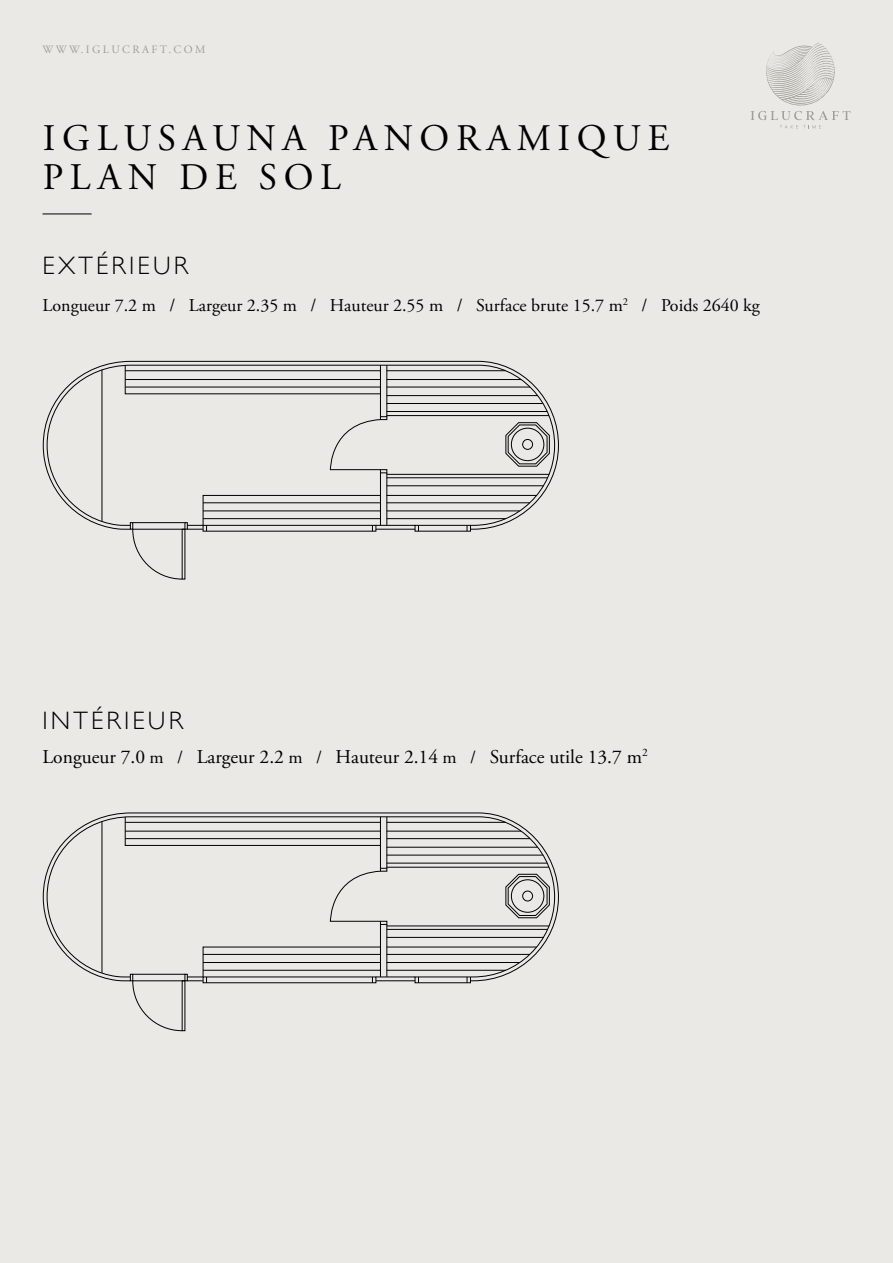
<style>
.page{position:relative;width:893px;height:1263px;background:#ebe9e6}
.page>*{position:absolute;margin:0;border:0;box-sizing:border-box;transform-origin:0 0}
.t1{font:37.5px/39.3px "Adobe Garamond Pro";letter-spacing:.175em;color:#000}
.t2{font:300 25.2px "Gill Sans";letter-spacing:.125em;color:#000}
.t3{font:19.5px "Adobe Garamond Pro";color:#000}
.t4{font:18px "Adobe Garamond Pro";color:#000}
.t5{font:11.25px "Adobe Garamond Pro";letter-spacing:.215em;color:#9d9f97}
.s1{font-size:18px}
</style>
<div class="page">
<svg style="left:751px;top:43px;width:99px;height:85px"></svg>
<svg style="left:42px;top:360px;width:517px;height:170px"></svg>
<svg style="left:46px;top:364px;width:510px;height:162px"></svg>
<hr style="left:376px;top:525px;width:39px;height:1px;background:#000">
<hr style="left:376px;top:529px;width:39px;height:1px;background:#000">
<hr style="left:101px;top:370px;width:1px;height:151px;background:#000">
<div style="left:380px;top:365px;width:7px;height:52px;border:1px solid #000"></div>
<div style="left:380px;top:472px;width:7px;height:54px;border:1px solid #000"></div>
<svg style="left:329px;top:416px;width:59px;height:58px"></svg>
<svg style="left:124px;top:364px;width:257px;height:31px"></svg>
<hr style="left:125px;top:387px;width:255px;height:1px;background:#000">
<hr style="left:125px;top:379px;width:255px;height:1px;background:#000">
<hr style="left:125px;top:370px;width:255px;height:1px;background:#000">
<hr style="left:387px;top:370px;width:118px;height:1px;background:#000">
<hr style="left:387px;top:518px;width:119px;height:1px;background:#000">
<hr style="left:387px;top:510px;width:133px;height:1px;background:#000">
<hr style="left:387px;top:502px;width:143px;height:1px;background:#000">
<hr style="left:387px;top:495px;width:150px;height:1px;background:#000">
<hr style="left:387px;top:485px;width:157px;height:1px;background:#000">
<hr style="left:387px;top:477px;width:161px;height:1px;background:#000">
<hr style="left:387px;top:474px;width:162px;height:1px;background:#000">
<hr style="left:387px;top:379px;width:134px;height:1px;background:#000">
<hr style="left:387px;top:387px;width:143px;height:1px;background:#000">
<hr style="left:387px;top:395px;width:151px;height:1px;background:#000">
<hr style="left:387px;top:403px;width:156px;height:1px;background:#000">
<hr style="left:387px;top:411px;width:160px;height:1px;background:#000">
<hr style="left:387px;top:415px;width:162px;height:1px;background:#000">
<div style="left:415px;top:525px;width:56px;height:7px;border:1px solid #000"></div>
<svg style="left:130px;top:494px;width:251px;height:86px"></svg>
<svg style="left:42px;top:812px;width:517px;height:170px"></svg>
<svg style="left:46px;top:816px;width:510px;height:162px"></svg>
<hr style="left:376px;top:976px;width:39px;height:1px;background:#000">
<hr style="left:376px;top:980px;width:39px;height:1px;background:#000">
<hr style="left:101px;top:821px;width:1px;height:152px;background:#000">
<svg style="left:329px;top:867px;width:59px;height:58px"></svg>
<svg style="left:124px;top:816px;width:257px;height:30px"></svg>
<hr style="left:125px;top:838px;width:255px;height:1px;background:#000">
<hr style="left:125px;top:831px;width:255px;height:1px;background:#000">
<hr style="left:125px;top:822px;width:255px;height:1px;background:#000">
<hr style="left:387px;top:822px;width:118px;height:1px;background:#000">
<hr style="left:387px;top:970px;width:119px;height:1px;background:#000">
<hr style="left:387px;top:962px;width:133px;height:1px;background:#000">
<hr style="left:387px;top:954px;width:143px;height:1px;background:#000">
<hr style="left:387px;top:946px;width:150px;height:1px;background:#000">
<hr style="left:387px;top:937px;width:157px;height:1px;background:#000">
<hr style="left:387px;top:929px;width:161px;height:1px;background:#000">
<hr style="left:387px;top:925px;width:162px;height:1px;background:#000">
<hr style="left:387px;top:831px;width:134px;height:1px;background:#000">
<hr style="left:387px;top:838px;width:143px;height:1px;background:#000">
<hr style="left:387px;top:847px;width:151px;height:1px;background:#000">
<hr style="left:387px;top:855px;width:156px;height:1px;background:#000">
<hr style="left:387px;top:863px;width:160px;height:1px;background:#000">
<hr style="left:387px;top:867px;width:162px;height:1px;background:#000">
<svg style="left:130px;top:946px;width:251px;height:86px"></svg>
<hr style="left:43px;top:214px;width:49px;height:1px;background:#000">
<p class="t5" style="left:43px;top:42px;width:164px">WWW.IGLUCRAFT.COM</p>
<h1 class="t1" style="left:43px;top:120px;width:628px">IGLUSAUNA PANORAMIQUE<br>PLAN DE SOL</h1>
<h2 class="t2" style="left:43px;top:246px;width:147px">EXTÉRIEUR</h2>
<p class="t4" style="left:43px;top:294px;width:719px">Longueur 7.2 m / Largeur 2.35 m / Hauteur 2.55 m / Surface brute 15.7 m<sup>2</sup> / Poids 2640 kg</p>
<h2 class="t2" style="left:43px;top:701px;width:142px">INTÉRIEUR</h2>
<p class="t3" style="left:43px;top:745px;width:607px">Longueur 7.0 <span class="s1">m /</span> Largeur 2.2 <span class="s1">m /</span> Hauteur 2.14 <span class="s1">m /</span> Surface utile 13.7 m<sup>2</sup></p>
</div>
